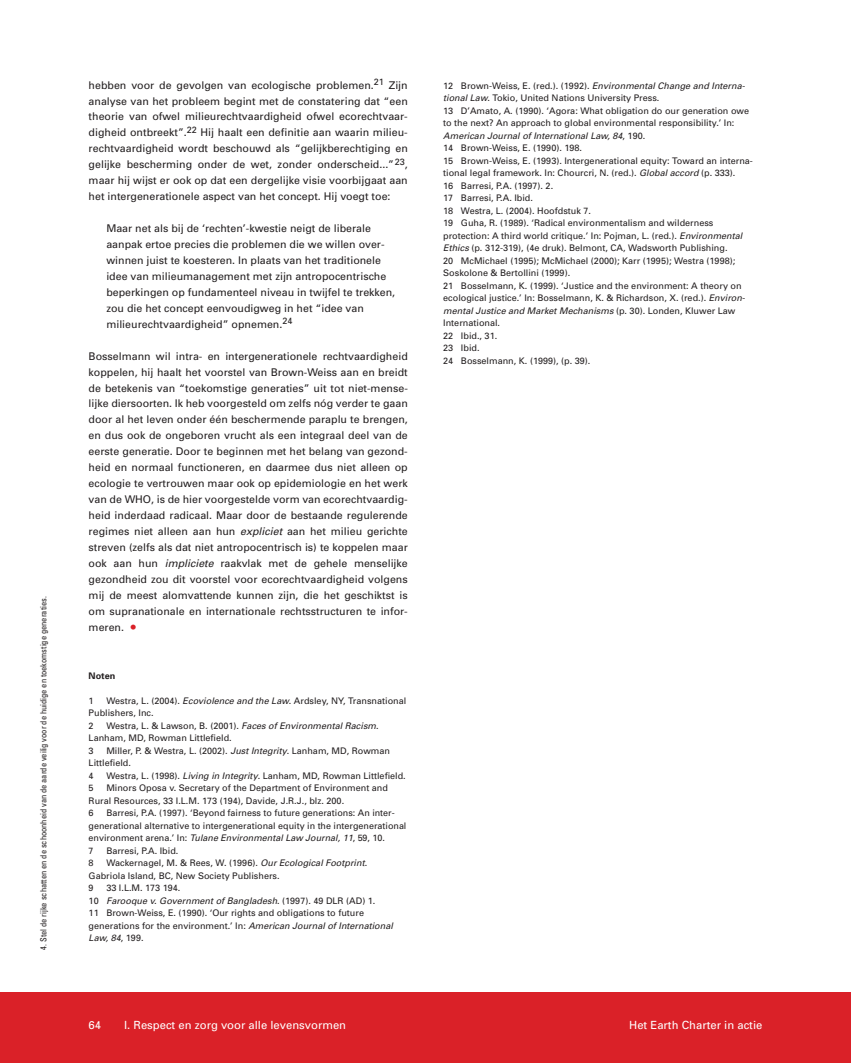
<style>
.page{position:relative;width:851px;height:1063px;background:#fff}
.page>*{position:absolute;margin:0;border:0;box-sizing:border-box;transform-origin:0 0}
.t1{font:11.25px "Univers";color:#fff}
.t2{font:10.62px/16px "Univers";color:#231f20;text-align:justify}
.t3{font:9px/12.5px "Univers";color:#231f20}
.t4{font:700 9px "Univers";color:#231f20}
.t5{font:condensed 8.5px "Univers";color:#231f20}
.s1{font-style:italic}
.s2{font-size:20px;color:#da2128}
</style>
<div class="page">
<div style="left:0;top:992px;width:850px;height:71px;background:#da2128"></div>
<p class="t5" style="left:40px;top:950px;width:355px;rotate:-90deg">4. Stel de rijke schatten en de schoonheid van de aarde veilig voor de huidige en toekomstige generaties.</p>
<p class="t2" style="left:89px;top:78px;width:320px">hebben voor de gevolgen van ecologische problemen.<sup>21</sup> Zijn analyse van het probleem begint met de constatering dat “een theorie van ofwel milieurechtvaardigheid ofwel ecorechtvaar&shy;digheid ontbreekt”.<sup>22</sup> Hij haalt een definitie aan waarin milieu&shy;rechtvaardigheid wordt beschouwd als “gelijkberechtiging en gelijke bescherming onder de wet, zonder onderscheid...”<sup>23</sup>, maar hij wijst er ook op dat een dergelijke visie voorbijgaat aan het intergenerationele aspect van het concept. Hij voegt toe:</p>
<p class="t2" style="left:106px;top:221px;width:290px;text-align:left">Maar net als bij de ‘rechten’-kwestie neigt de liberale aanpak ertoe precies die problemen die we willen over&shy;winnen juist te koesteren. In plaats van het traditionele idee van milieumanagement met zijn antropocentrische beperkingen op fundamenteel niveau in twijfel te trekken, zou die het concept eenvoudigweg in het “idee van milieurechtvaardigheid” opnemen.<sup>24</sup></p>
<p class="t2" style="left:89px;top:349px;width:321px">Bosselmann wil intra- en intergenerationele rechtvaardigheid koppelen, hij haalt het voorstel van Brown-Weiss aan en breidt de betekenis van “toekomstige generaties” uit tot niet-mense&shy;lijke diersoorten. Ik heb voorgesteld om zelfs nóg verder te gaan door al het leven onder één beschermende paraplu te brengen, en dus ook de ongeboren vrucht als een integraal deel van de eerste generatie. Door te beginnen met het belang van gezond&shy;heid en normaal functioneren, en daarmee dus niet alleen op ecologie te vertrouwen maar ook op epidemiologie en het werk van de WHO, is de hier voorgestelde vorm van ecorechtvaardig&shy;heid inderdaad radicaal. Maar door de bestaande regulerende regimes niet alleen aan hun <span class="s1">expliciet</span> aan het milieu gerichte streven (zelfs als dat niet antropocentrisch is) te koppelen maar ook aan hun <span class="s1">impliciete</span> raakvlak met de gehele menselijke gezondheid zou dit voorstel voor ecorechtvaardigheid volgens mij de meest alomvattende kunnen zijn, die het geschiktst is om supranationale en internationale rechtsstructuren te infor&shy;meren. <span class="s2">•</span></p>
<p class="t4" style="left:89px;top:672px;width:28px">Noten</p>
<p class="t3" style="left:89px;top:695px;width:7px">1</p>
<p class="t3" style="left:89px;top:695px;width:319px;text-indent:18px">Westra, L. (2004). <span class="s1">Ecoviolence and the Law</span>. Ardsley, NY, Transnational<br>Publishers, Inc.<br>2</p>
<p class="t3" style="left:89px;top:720px;width:291px;text-indent:18px">Westra, L. &amp; Lawson, B. (2001). <span class="s1">Faces of Environmental Racism</span>.<br>Lanham, MD, Rowman Littlefield.<br>3</p>
<p class="t3" style="left:89px;top:745px;width:303px;text-indent:18px">Miller, P. &amp; Westra, L. (2002). <span class="s1">Just Integrity</span>. Lanham, MD, Rowman<br>Littlefield.<br>4</p>
<p class="t3" style="left:106px;top:770px;width:301px">Westra, L. (1998). <span class="s1">Living in Integrity</span>. Lanham, MD, Rowman Littlefield.</p>
<p class="t3" style="left:89px;top:782px;width:301px;text-indent:18px">Minors Oposa v. Secretary of the Department of Environment and<br>Rural Resources, 33 I.L.M. 173 (194), Davide, J.R.J., blz. 200.<br>6</p>
<p class="t3" style="left:89px;top:782px;width:7px">5</p>
<p class="t3" style="left:89px;top:807px;width:319px;text-indent:18px">Barresi, P.A. (1997). ‘Beyond fairness to future generations: An inter&shy;generational alternative to intergenerational equity in the intergenerational environment arena.’ In: <span class="s1">Tulane Environmental Law Journal, 11</span>, 59, 10.<br>7</p>
<p class="t3" style="left:106px;top:845px;width:74px">Barresi, P.A. Ibid.</p>
<p class="t3" style="left:89px;top:857px;width:280px;text-indent:18px">Wackernagel, M. &amp; Rees, W. (1996). <span class="s1">Our Ecological Footprint</span>.<br>Gabriola Island, BC, New Society Publishers.<br>9</p>
<p class="t3" style="left:89px;top:857px;width:7px">8</p>
<p class="t3" style="left:89px;top:882px;width:306px;text-indent:18px">33 I.L.M. 173 194.<br>10 <span class="s1">Farooque v. Government of Bangladesh</span>. (1997). 49 DLR (AD) 1.<br>11 Brown-Weiss, E. (1990). ‘Our rights and obligations to future generations for the environment.’ In: <span class="s1">American Journal of International Law, 84</span>, 199.</p>
<p class="t3" style="left:443px;top:80px;width:311px">12 Brown-Weiss, E. (red.). (1992). <span class="s1">Environmental Change and Interna&shy;tional Law</span>. Tokio, United Nations University Press.<br>13 D’Amato, A. (1990). ‘Agora: What obligation do our generation owe to the next? An approach to global environmental responsibility.’ In:<br><span class="s1">American Journal of International Law, 84</span>, 190.<br>14 Brown-Weiss, E. (1990). 198.<br>15 Brown-Weiss, E. (1993). Intergenerational equity: Toward an interna&shy;tional legal framework. In: Chourcri, N. (red.). <span class="s1">Global accord</span> (p. 333).<br>16 Barresi, P.A. (1997). 2.<br>17 Barresi, P.A. Ibid.<br>18 Westra, L. (2004). Hoofdstuk 7.<br>19 Guha, R. (1989). ‘Radical environmentalism and wilderness protection: A third world critique.’ In: Pojman, L. (red.). <span class="s1">Environmental Ethics</span> (p. 312-319), (4e druk). Belmont, CA, Wadsworth Publishing.<br>20 McMichael (1995); McMichael (2000); Karr (1995); Westra (1998); Soskolone &amp; Bertollini (1999).<br>21 Bosselmann, K. (1999). ‘Justice and the environment: A theory on ecological justice.’ In: Bosselmann, K. &amp; Richardson, X. (red.). <span class="s1">Environ&shy;mental Justice and Market Mechanisms</span> (p. 30). Londen, Kluwer Law International.<br>22 Ibid., 31.<br>23 Ibid.<br>24 Bosselmann, K. (1999), (p. 39).</p>
<p class="t1" style="left:89px;top:1021px;width:14px">64</p>
<p class="t1" style="left:124px;top:1021px;width:223px">I. Respect en zorg voor alle levensvormen</p>
<p class="t1" style="left:629px;top:1021px;width:135px">Het Earth Charter in actie</p>
</div>
